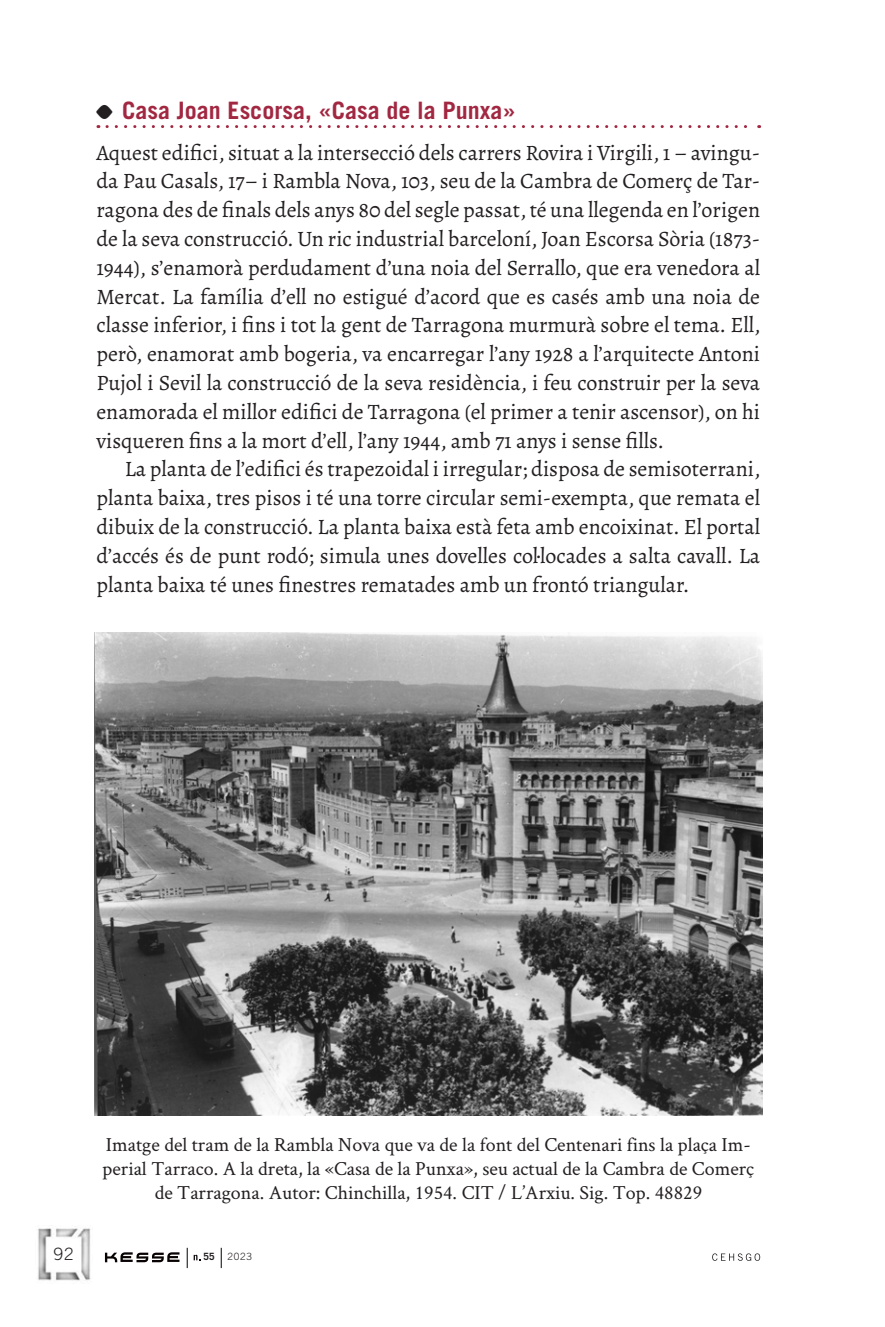
<style>
.page{position:relative;width:885px;height:1327px;background:#fff}
.page>*{position:absolute;margin:0;border:0;box-sizing:border-box;transform-origin:0 0}
.t1{font:700 24px "Trade Gothic LT Std";color:#a22842}
._1er_paràgraf{font:22px/28.8px "Alegreya";color:#231f20;text-align:justify}
.Text{font:22px/28.8px "Alegreya";color:#231f20;text-align:justify}
.Pie_foto{font:20px/24px "Crimson Text";color:#231f20;text-align:center}
.t2{font:300 17px "Trade Gothic LT Std";color:#231f20}
.t3{font:300 10px "Trade Gothic LT Std";color:#231f20}
.t4{font:700 10px "Trade Gothic LT Std";color:#231f20}
.s1{font-family:"Button Button AOE";font-weight:400;font-size:18px;color:#231f20}
</style>
<div class="page">
<svg style="left:105px;top:1252px;width:74px;height:10px"></svg>
<svg style="left:194px;top:1254px;width:7px;height:6px"></svg>
<svg style="left:187px;top:1247px;width:1px;height:21px"></svg>
<svg style="left:221px;top:1247px;width:1px;height:21px"></svg>
<svg style="left:712px;top:1253px;width:43px;height:7px"></svg>
<svg style="left:754px;top:1253px;width:6px;height:7px"></svg>
<img style="left:38px;top:1228px;width:53px;height:53px">
<svg style="left:107px;top:125px;width:652px;height:3px"></svg>
<img style="left:95px;top:632px;width:667px;height:483px">
<p class="t1" style="left:96px;top:96px;width:421px"><span class="s1">r</span> Casa Joan Escorsa, «Casa de la Punxa»</p>
<p class="_1er_paràgraf" style="left:96px;top:138px;width:665px">Aquest edifici, situat a la intersecció dels carrers Rovira i Virgili, 1 – avingu&shy;da Pau Casals, 17– i Rambla Nova, 103, seu de la Cambra de Comerç de Tar&shy;ragona des de finals dels anys 80 del segle passat, té una llegenda en l’origen de la seva construcció. Un ric industrial barceloní, Joan Escorsa Sòria (1873- 1944), s’enamorà perdudament d’una noia del Serrallo, que era venedora al Mercat. La família d’ell no estigué d’acord que es casés amb una noia de classe inferior, i fins i tot la gent de Tarragona murmurà sobre el tema. Ell, però, enamorat amb bogeria, va encarregar l’any 1928 a l’arquitecte Antoni Pujol i Sevil la construcció de la seva residència, i feu construir per la seva enamorada el millor edifici de Tarragona (el primer a tenir ascensor), on hi visqueren fins a la mort d’ell, l’any 1944, amb 71 anys i sense fills.</p>
<p class="Text" style="left:96px;top:455px;width:665px;text-indent:28px">La planta de l’edifici és trapezoidal i irregular; disposa de semisoterrani, planta baixa, tres pisos i té una torre circular semi-exempta, que remata el dibuix de la construcció. La planta baixa està feta amb encoixinat. El portal d’accés és de punt rodó; simula unes dovelles col·locades a salta cavall. La planta baixa té unes finestres rematades amb un frontó triangular.</p>
<p class="Pie_foto" style="left:103px;top:1131px;width:653px">Imatge del tram de la Rambla Nova que va de la font del Centenari fins la plaça Im&shy;perial Tarraco. A la dreta, la «Casa de la Punxa», seu actual de la Cambra de Comerç de Tarragona. Autor: Chinchilla, 1954. CIT / L’Arxiu. Sig. Top. 48829</p>
<p class="t2" style="left:54px;top:1244px;width:21px">92</p>
<p class="t4" style="left:203px;top:1250px;width:13px">55</p>
<p class="t3" style="left:227px;top:1250px;width:26px">2023</p>
</div>
